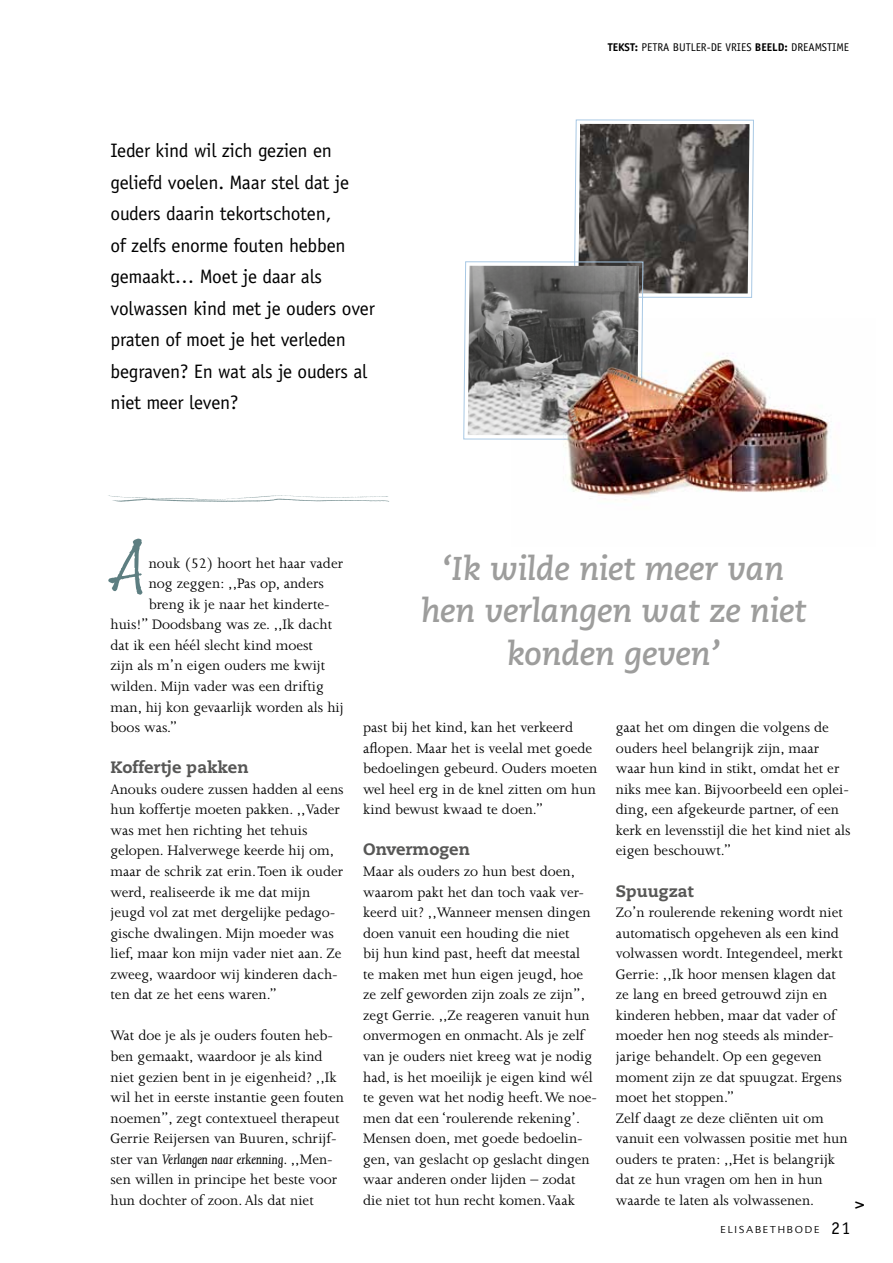
<style>
.page{position:relative;width:893px;height:1263px;background:#fff}
.page>*{position:absolute;margin:0;border:0;box-sizing:border-box;transform-origin:0 0}
.t1{font:71.85px "Dear Joe 2";color:#5d7e81}
.t2{font:italic 700 33px/42px "Caecilia";letter-spacing:-.01em;color:#9d9d9c;text-align:center}
.t3{font:19.5px/31.5px "Officina Sans";letter-spacing:-.01em;color:#000}
.t4{font:800 16.5px "Caecilia";color:#575756}
.t5{font:15.75px/20.5px "Joanna";color:#000}
.t6{font:11.25px "Officina Sans";color:#000}
.t7{font:300 9.75px "Advert Offc";letter-spacing:.17em;color:#000}
.s1{font-weight:700}
.s2{font-style:italic}
.s3{font-family:"Officina Sans";font-weight:400;font-size:18px}
</style>
<div class="page">
<svg style="left:463px;top:119px;width:291px;height:321px"></svg>
<img style="left:468px;top:266px;width:171px;height:169px">
<svg style="left:108px;top:495px;width:282px;height:7px"></svg>
<img style="left:512px;top:319px;width:317px;height:180px">
<p class="t3" style="left:111px;top:135px;width:266px">Ieder kind wil zich gezien en geliefd voelen. Maar stel dat je ouders daarin tekortschoten,<br>of zelfs enorme fouten hebben gemaakt… Moet je daar als volwassen kind met je ouders over praten of moet je het verleden begraven? En wat als je ouders al niet meer leven?</p>
<p class="t6" style="left:608px;top:41px;width:243px"><span class="s1">TEKST:</span> PETRA BUTLER-DE VRIES <span class="s1">BEELD:</span> DREAMSTIME</p>
<h1 class="t1" style="left:111px;top:525px;width:34px">A</h1>
<p class="t5" style="left:149px;top:553px;width:196px">nouk (52) hoort het haar vader</p>
<p class="t5" style="left:149px;top:573px;width:177px">nog zeggen: ,,Pas op, anders</p>
<p class="t5" style="left:149px;top:594px;width:183px">breng ik je naar het kinderte-</p>
<p class="t5" style="left:111px;top:614px;width:223px">huis!” Doodsbang was ze. ,,Ik dacht</p>
<p class="t5" style="left:111px;top:635px;width:204px">dat ik een héél slecht kind moest</p>
<p class="t5" style="left:111px;top:656px;width:216px">zijn als m’n eigen ouders me kwijt</p>
<p class="t5" style="left:111px;top:676px;width:215px">wilden. Mijn vader was een driftig</p>
<p class="t5" style="left:111px;top:697px;width:235px">man, hij kon gevaarlijk worden als hij</p>
<p class="t5" style="left:111px;top:717px;width:68px">boos was.”</p>
<p class="t4" style="left:111px;top:757px;width:140px">Koffertje pakken</p>
<p class="t5" style="left:111px;top:779px;width:235px">Anouks oudere zussen hadden al eens hun koffertje moeten pakken. ,,Vader was met hen richting het tehuis gelopen. Halverwege keerde hij om, maar de schrik zat erin. Toen ik ouder werd, realiseerde ik me dat mijn jeugd vol zat met dergelijke pedago&shy;gische dwalingen. Mijn moeder was lief, maar kon mijn vader niet aan. Ze zweeg, waardoor wij kinderen dach&shy;ten dat ze het eens waren.”</p>
<p class="t5" style="left:111px;top:1025px;width:235px">Wat doe je als je ouders fouten heb&shy;ben gemaakt, waardoor je als kind niet gezien bent in je eigenheid? ,,Ik wil het in eerste instantie geen fouten noemen”, zegt contextueel therapeut Gerrie Reijersen van Buuren, schrijf&shy;ster van <span class="s2">Verlangen naar erkenning</span>. ,,Men&shy;sen willen in principe het beste voor hun dochter of zoon. Als dat niet</p>
<h2 class="t2" style="left:420px;top:549px;width:387px">‘Ik wilde niet meer van hen verlangen wat ze niet konden geven’</h2>
<p class="t5" style="left:363px;top:717px;width:236px">past bij het kind, kan het verkeerd aflopen. Maar het is veelal met goede bedoelingen gebeurd. Ouders moeten wel heel erg in de knel zitten om hun kind bewust kwaad te doen.”</p>
<p class="t4" style="left:363px;top:839px;width:108px">Onvermogen</p>
<p class="t5" style="left:363px;top:861px;width:235px">Maar als ouders zo hun best doen, waarom pakt het dan toch vaak ver&shy;keerd uit? ,,Wanneer mensen dingen doen vanuit een houding die niet<br>bij hun kind past, heeft dat meestal<br>te maken met hun eigen jeugd, hoe ze zelf geworden zijn zoals ze zijn”, zegt Gerrie. ,,Ze reageren vanuit hun onvermogen en onmacht. Als je zelf van je ouders niet kreeg wat je nodig had, is het moeilijk je eigen kind wél te geven wat het nodig heeft. We noe&shy;men dat een ‘roulerende rekening’.<br>Mensen doen, met goede bedoelin&shy;gen, van geslacht op geslacht dingen waar anderen onder lijden – zodat die niet tot hun recht komen. Vaak</p>
<p class="t5" style="left:616px;top:717px;width:236px">gaat het om dingen die volgens de ouders heel belangrijk zijn, maar waar hun kind in stikt, omdat het er niks mee kan. Bijvoorbeeld een oplei&shy;ding, een afgekeurde partner, of een kerk en levensstijl die het kind niet als eigen beschouwt.”</p>
<p class="t4" style="left:616px;top:880px;width:79px">Spuugzat</p>
<p class="t5" style="left:616px;top:902px;width:233px">Zo’n roulerende rekening wordt niet automatisch opgeheven als een kind volwassen wordt. Integendeel, merkt Gerrie: ,,Ik hoor mensen klagen dat ze lang en breed getrouwd zijn en kinderen hebben, maar dat vader of moeder hen nog steeds als minder&shy;jarige behandelt. Op een gegeven moment zijn ze dat spuugzat. Ergens moet het stoppen.”<br>Zelf daagt ze deze cliënten uit om vanuit een volwassen positie met hun ouders te praten: ,,Het is belangrijk dat ze hun vragen om hen in hun waarde te laten als volwassenen.</p>
<p class="t3" style="left:855px;top:1187px;width:11px">&gt;</p>
<p class="t7" style="left:721px;top:1223px;width:131px">ELISABETHBODE <span class="s3">21</span></p>
</div>
